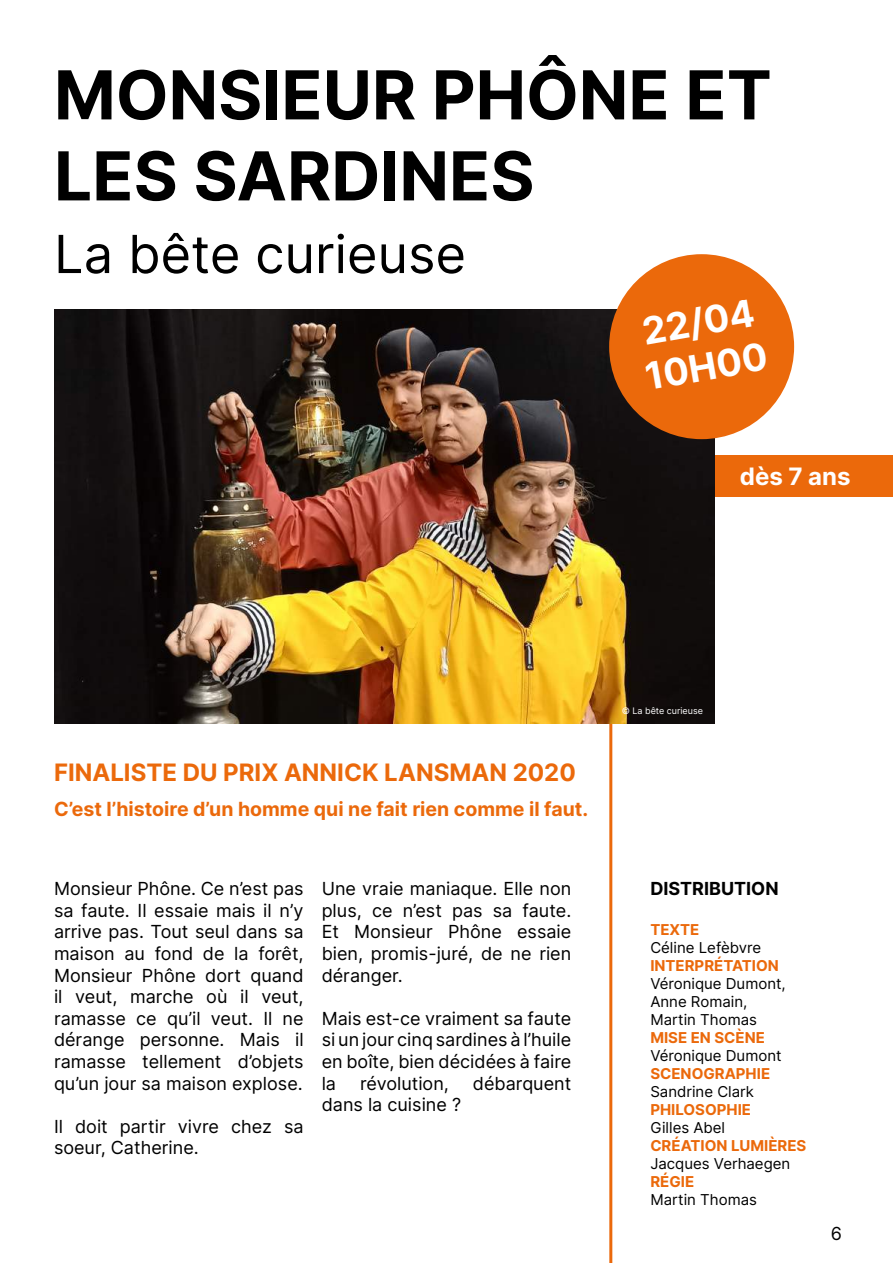
<style>
.page{position:relative;width:893px;height:1263px;background:#fff}
.page>*{position:absolute;margin:0;border:0;box-sizing:border-box;transform-origin:0 0}
.t1{font:700 67.5px/81px "Inter";color:#000}
.t2{font:52.5px "Inter";color:#000}
.t3{font:700 37.5px/45px "Inter";color:#fff}
.t4{font:700 24px "Inter";color:#eb690b}
.t5{font:700 24px "Inter";color:#fff}
.t6{font:700 19.5px "Inter";color:#eb690b}
.t7{font:18px/21.6px "Inter";color:#000;text-align:justify}
.t8{font:700 18px "Inter";color:#000}
.t9{font:15px/18px "Inter";color:#000}
.t10{font:700 15px "Inter";color:#eb690b}
.t11{font:9px "Inter";color:#fff}
</style>
<div class="page">
<div style="left:703px;top:455px;width:190px;height:42px;background:#eb690b"></div>
<hr style="left:609px;top:640px;width:3px;height:623px;background:#eb690b">
<img style="left:54px;top:309px;width:660px;height:415px">
<div style="left:609px;top:254px;width:185px;height:185px;background:#eb690b;border-radius:50%"></div>
<h1 class="t1" style="left:54px;top:53px;width:719px">MONSIEUR PHÔNE ET<br>LES SARDINES</h1>
<h2 class="t2" style="left:54px;top:216px;width:414px">La bête curieuse</h2>
<h3 class="t3" style="left:633px;top:310px;width:125px;rotate:-10deg">22/04<br>10H00</h3>
<h3 class="t5" style="left:740px;top:458px;width:112px">dès 7 ans</h3>
<h3 class="t4" style="left:54px;top:755px;width:523px">FINALISTE DU PRIX ANNICK LANSMAN 2020</h3>
<p class="t6" style="left:54px;top:794px;width:536px">C’est l’histoire d’un homme qui ne fait rien comme il faut.</p>
<p class="t7" style="left:54px;top:877px;width:251px">Monsieur Phône. Ce n’est pas sa faute. Il essaie mais il n’y arrive pas. Tout seul dans sa maison au fond de la forêt, Monsieur Phône dort quand il veut, marche où il veut, ramasse ce qu’il veut. Il ne dérange personne. Mais il ramasse tellement d’objets qu’un jour sa maison explose.</p>
<p class="t7" style="left:54px;top:1115px;width:251px">Il doit partir vivre chez sa soeur, Catherine.</p>
<p class="t7" style="left:322px;top:877px;width:251px">Une vraie maniaque. Elle non plus, ce n’est pas sa faute.<br>Et Monsieur Phône essaie bien, promis-juré, de ne rien déranger.</p>
<p class="t7" style="left:322px;top:1007px;width:251px">Mais est-ce vraiment sa faute si un jour cinq sardines à l’huile en boîte, bien décidées à faire la</p>
<p class="t7" style="left:360px;top:1072px;width:90px">révolution,</p>
<p class="t7" style="left:473px;top:1072px;width:100px">débarquent</p>
<p class="t7" style="left:322px;top:1093px;width:141px">dans la cuisine ?</p>
<p class="t11" style="left:622px;top:704px;width:83px">© La bête curieuse</p>
<p class="t8" style="left:650px;top:875px;width:130px">DISTRIBUTION</p>
<p class="t10" style="left:650px;top:918px;width:51px">TEXTE</p>
<p class="t9" style="left:650px;top:938px;width:112px">Céline Lefèbvre</p>
<p class="t10" style="left:650px;top:954px;width:130px">INTERPRÉTATION</p>
<p class="t9" style="left:650px;top:974px;width:137px">Véronique Dumont,<br>Anne Romain,<br>Martin Thomas</p>
<p class="t10" style="left:650px;top:1026px;width:116px">MISE EN SCÈNE</p>
<p class="t9" style="left:650px;top:1046px;width:133px">Véronique Dumont</p>
<p class="t10" style="left:650px;top:1062px;width:121px">SCENOGRAPHIE</p>
<p class="t9" style="left:650px;top:1082px;width:105px">Sandrine Clark</p>
<p class="t10" style="left:650px;top:1098px;width:102px">PHILOSOPHIE</p>
<p class="t9" style="left:650px;top:1118px;width:76px">Gilles Abel</p>
<p class="t10" style="left:650px;top:1134px;width:158px">CRÉATION LUMIÈRES</p>
<p class="t9" style="left:650px;top:1154px;width:142px">Jacques Verhaegen</p>
<p class="t10" style="left:650px;top:1170px;width:45px">RÉGIE</p>
<p class="t9" style="left:650px;top:1190px;width:108px">Martin Thomas</p>
<p class="t7" style="left:831px;top:1222px;width:13px">6</p>
</div>
